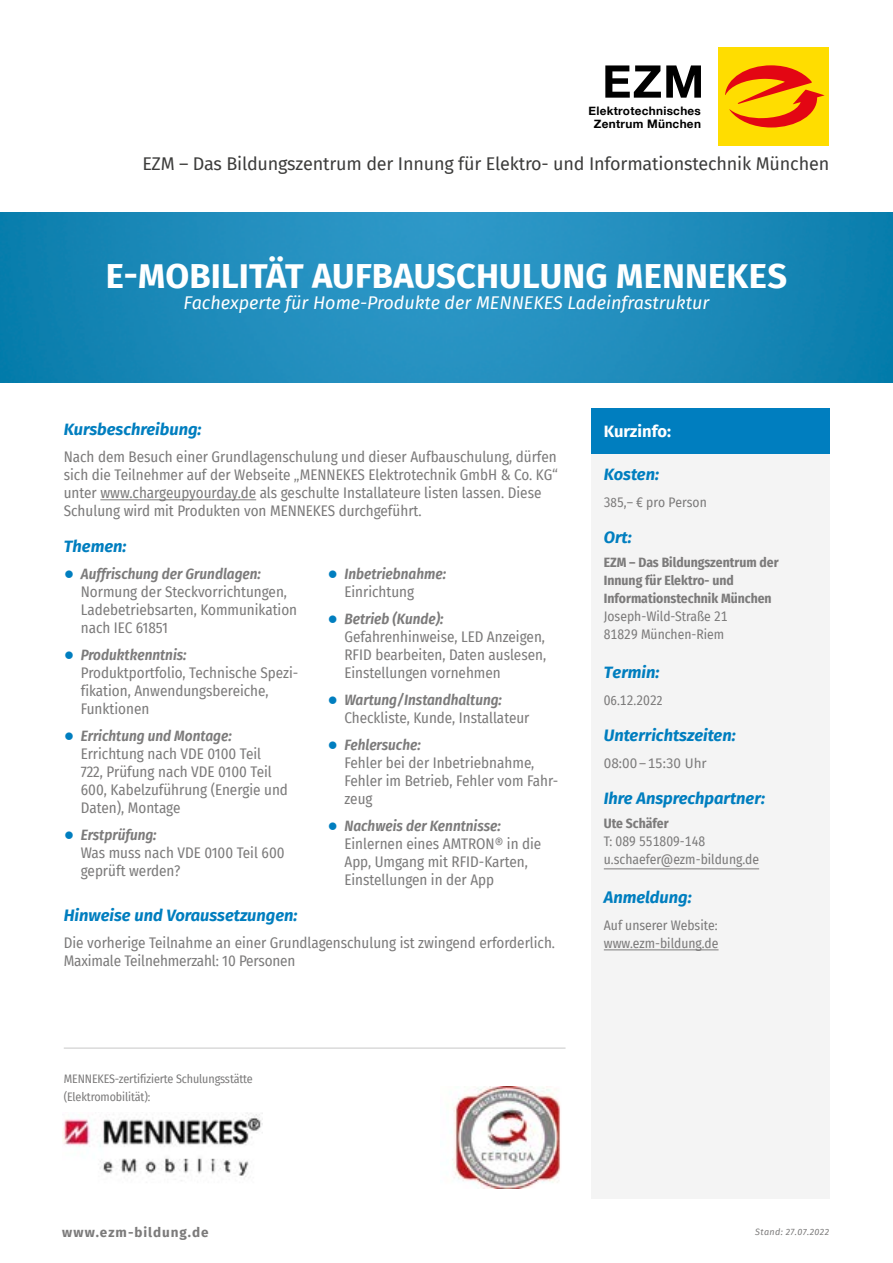
<style>
.page{position:relative;width:893px;height:1263px;background:#fff}
.page>*{position:absolute;margin:0;border:0;box-sizing:border-box;transform-origin:0 0}
.t1{font:700 34.5px "Fira Sans";letter-spacing:.005em;color:#fff}
.t2{font:18px "Fira Sans";letter-spacing:-.01em;color:#3c3c3b}
.t3{font:italic 18px "Fira Sans";color:#fff}
.t4{font:italic 700 16.5px "Fira Sans";color:#007ebf}
.t5{font:700 16.5px "Fira Sans";color:#fff}
.t6{font:15px/18px "Fira Sans Condensed";color:#7c7b7b}
.t7{font:italic 600 15px/18px "Fira Sans Condensed";color:#7c7b7b}
.t8{font:13.5px/18px "Fira Sans Condensed";color:#7c7b7b}
.t9{font:700 13.5px/18px "Fira Sans Condensed";color:#7c7b7b}
.t10{font:700 13.5px "Fira Sans";letter-spacing:.07em;color:#7c7b7b}
.t11{font:13.5px "Fira Sans";color:#7c7b7b}
.t12{font:12px/18px "Fira Sans Condensed";letter-spacing:-.01em;color:#7c7b7b}
.t13{font:700 11.7px/12.3px "Helvetica Neue";letter-spacing:.025em;color:#000;text-align:center}
.t14{font:italic 9px "Fira Sans";letter-spacing:.045em;color:#7c7b7b}
.s1{font-family:"Arial";font-size:30px;color:#007ebf}
.s2{font-weight:600;font-style:italic}
.s3{font-family:"Arial";font-weight:400;font-style:normal;font-size:30px;color:#007ebf}
.s4{font-weight:400;font-style:normal}
</style>
<div class="page">
<div style="left:591px;top:408px;width:238px;height:791px;background:#f4f4f4"></div>
<div style="left:591px;top:408px;width:238px;height:46px;background:#007ebf"></div>
<hr style="left:604px;top:868px;width:155px;height:1px;background:#7c7b7b">
<hr style="left:604px;top:949px;width:115px;height:1px;background:#7c7b7b">
<hr style="left:100px;top:499px;width:156px;height:1px;background:#7c7b7b">
<hr style="left:64px;top:1047px;width:502px;height:2px;background:#dadada">
<img style="left:62px;top:1113px;width:200px;height:68px">
<img style="left:452px;top:1087px;width:109px;height:101px">
<div style="left:718px;top:47px;width:111px;height:99px;background:#fd0"></div>
<svg style="left:725px;top:65px;width:100px;height:62px"></svg>
<svg style="left:605px;top:65px;width:96px;height:33px"></svg>
<img style="left:0;top:213px;width:893px;height:170px">
<p class="t13" style="left:588px;top:105px;width:114px">Elektrotechnisches<br>Zentrum München</p>
<p class="t2" style="left:142px;top:150px;width:688px">EZM – Das Bildungszentrum der Innung für Elektro- und Informationstechnik München</p>
<h1 class="t1" style="left:106px;top:247px;width:683px">E-MOBILITÄT AUFBAUSCHULUNG MENNEKES</h1>
<p class="t3" style="left:184px;top:290px;width:527px">Fachexperte für Home-Produkte der MENNEKES Ladeinfrastruktur</p>
<p class="t4" style="left:64px;top:416px;width:139px">Kursbeschreibung:</p>
<p class="t6" style="left:64px;top:448px;width:496px">Nach dem Besuch einer Grundlagenschulung und dieser Aufbauschulung, dürfen sich die Teilnehmer auf der Webseite „MENNEKES Elektrotechnik GmbH &amp; Co. KG“ unter www.chargeupyourday.de als geschulte Installateure listen lassen. Diese Schulung wird mit Produkten von MENNEKES durchgeführt.</p>
<p class="t4" style="left:64px;top:533px;width:64px">Themen:</p>
<p class="t6" style="left:81px;top:565px;width:218px;text-indent:-17px"><span class="s1">•</span> <span class="s2">Auffrischung der Grundlagen:<br></span>Normung der Steckvorrichtungen,<br>Ladebetriebsarten, Kommunikation nach IEC 61851</p>
<p class="t6" style="left:81px;top:646px;width:219px;text-indent:-17px"><span class="s1">•</span> <span class="s2">Produktkenntnis:<br></span>Produktportfolio, Technische Spezi&shy;fikation, Anwendungsbereiche,<br>Funktionen</p>
<p class="t6" style="left:81px;top:727px;width:209px;text-indent:-17px"><span class="s1">•</span> <span class="s2">Errichtung und Montage:<br></span>Errichtung nach VDE 0100 Teil<br>722, Prüfung nach VDE 0100 Teil<br>600, Kabelzuführung (Energie und<br>Daten), Montage</p>
<p class="t6" style="left:81px;top:826px;width:205px;text-indent:-17px"><span class="s1">•</span> <span class="s2">Erstprüfung:<br></span>Was muss nach VDE 0100 Teil 600 geprüft werden?</p>
<p class="t7" style="left:344px;top:564px;width:103px;text-indent:-17px"><span class="s3">•</span> Inbetriebnahme:<br><span class="s4">Einrichtung</span></p>
<p class="t6" style="left:344px;top:610px;width:203px;text-indent:-17px"><span class="s1">•</span> <span class="s2">Betrieb (Kunde):<br></span>Gefahrenhinweise, LED Anzeigen,<br>RFID bearbeiten, Daten auslesen,<br>Einstellungen vornehmen</p>
<p class="t6" style="left:344px;top:691px;width:187px;text-indent:-17px"><span class="s1">•</span> <span class="s2">Wartung/Instandhaltung:<br></span>Checkliste, Kunde, Installateur</p>
<p class="t6" style="left:344px;top:736px;width:215px;text-indent:-17px"><span class="s1">•</span> <span class="s2">Fehlersuche:<br></span>Fehler bei der Inbetriebnahme,<br>Fehler im Betrieb, Fehler vom Fahr&shy;zeug</p>
<p class="t6" style="left:344px;top:817px;width:198px;text-indent:-17px"><span class="s1">•</span> <span class="s2">Nachweis der Kenntnisse:<br></span>Einlernen eines AMTRON® in die<br>App, Umgang mit RFID-Karten,<br>Einstellungen in der App</p>
<p class="t4" style="left:64px;top:902px;width:235px">Hinweise und Voraussetzungen:</p>
<p class="t6" style="left:64px;top:934px;width:493px">Die vorherige Teilnahme an einer Grundlagenschulung ist zwingend erforderlich.<br>Maximale Teilnehmerzahl: 10 Personen</p>
<p class="t12" style="left:64px;top:1070px;width:191px">MENNEKES-zertifizierte Schulungsstätte (Elektromobilität):</p>
<p class="t5" style="left:604px;top:417px;width:69px">Kurzinfo:</p>
<p class="t4" style="left:604px;top:461px;width:57px">Kosten:</p>
<p class="t8" style="left:604px;top:493px;width:105px">385,– € pro Person</p>
<p class="t4" style="left:604px;top:524px;width:30px">Ort:</p>
<p class="t9" style="left:604px;top:552px;width:176px">EZM – Das Bildungszentrum der<br>Innung für Elektro- und<br>Informationstechnik München</p>
<p class="t8" style="left:604px;top:607px;width:125px">Joseph-Wild-Straße 21<br>81829 München-Riem</p>
<p class="t4" style="left:604px;top:659px;width:57px">Termin:</p>
<p class="t8" style="left:604px;top:691px;width:60px">06.12.2022</p>
<p class="t4" style="left:604px;top:722px;width:133px">Unterrichtszeiten:</p>
<p class="t11" style="left:604px;top:753px;width:104px">08:00 – 15:30 Uhr</p>
<p class="t4" style="left:604px;top:785px;width:163px">Ihre Ansprechpartner:</p>
<p class="t9" style="left:604px;top:813px;width:66px">Ute Schäfer</p>
<p class="t8" style="left:604px;top:832px;width:157px">T: 089 551809-148 u.schaefer@ezm-bildung.de</p>
<p class="t4" style="left:604px;top:884px;width:89px">Anmeldung:</p>
<p class="t8" style="left:604px;top:916px;width:116px">Auf unserer Website: www.ezm-bildung.de</p>
<p class="t10" style="left:62px;top:1221px;width:148px">www.ezm-bildung.de</p>
<p class="t14" style="left:755px;top:1225px;width:75px">Stand: 27.07.2022</p>
</div>
